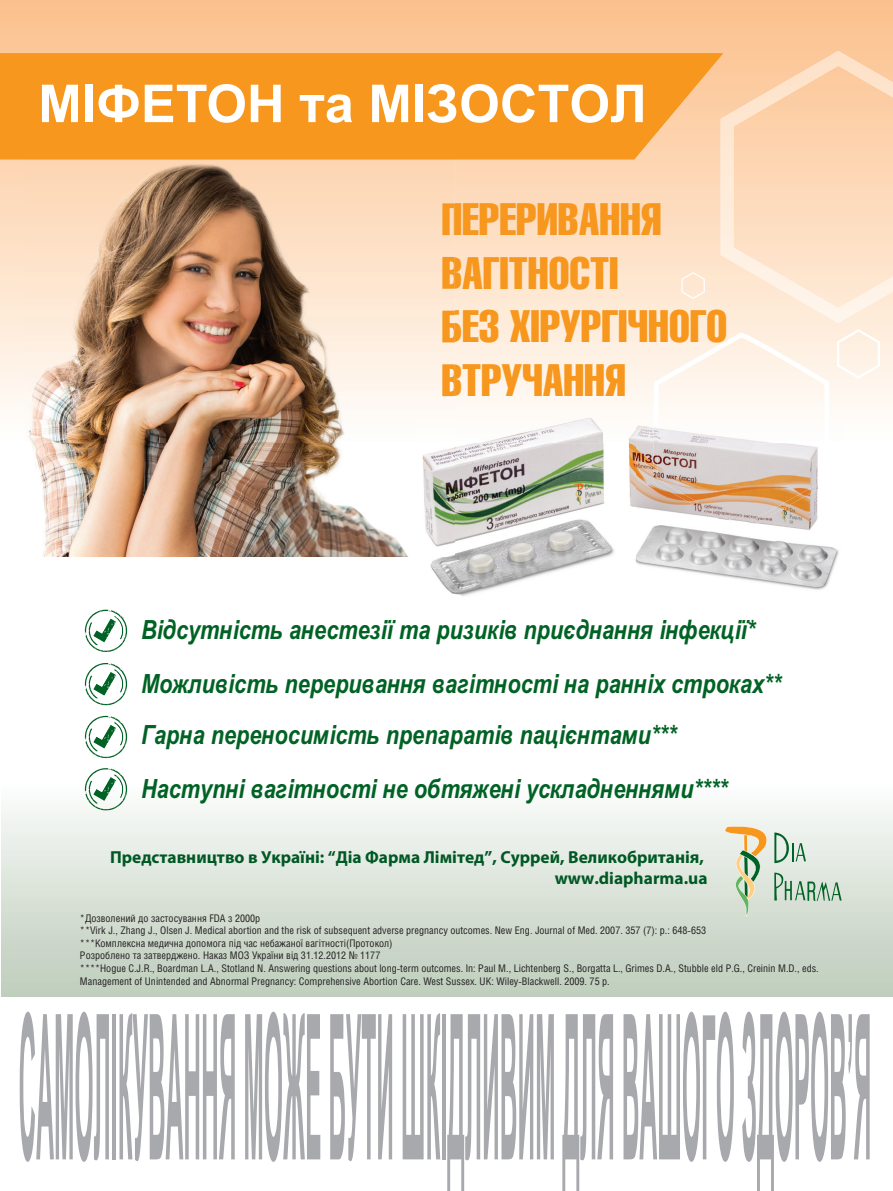
<style>
.page{position:relative;width:893px;height:1191px;background:#fff}
.page>*{position:absolute;margin:0;border:0;box-sizing:border-box;transform-origin:0 0}
.t1{font:700 52.2px "Arial";color:#fff}
.t2{font:44.7px/53.7px "Helios Compressed";color:#f7971d}
.t3{font:italic 700 26.55px/53.6px "Arial Narrow";color:#006224}
.t4{font:700 17.4px/20.9px "Myriad Pro";color:#005824;text-align:right}
.t5{font:10.5px/12.6px "Helios Cond";color:#231f20}
</style>
<div class="page">
<div style="left:2px;top:780px;width:891px;height:216px;background:linear-gradient(to bottom,#fdfefd,#bdccbb)"></div>
<svg style="left:0;top:0;width:893px;height:418px;background:#fcd9b9"></svg>
<svg style="left:20px;top:1011px;width:89px;height:150px"></svg>
<hr style="left:112px;top:1014px;width:4px;height:145px;background:#a8a9ad">
<svg style="left:119px;top:1013px;width:116px;height:148px"></svg>
<svg style="left:245px;top:1011px;width:75px;height:150px"></svg>
<svg style="left:330px;top:1014px;width:62px;height:147px"></svg>
<svg style="left:403px;top:1013px;width:37px;height:146px"></svg>
<hr style="left:442px;top:1014px;width:4px;height:145px;background:#a8a9ad">
<svg style="left:447px;top:1014px;width:107px;height:177px"></svg>
<svg style="left:562px;top:1014px;width:51px;height:177px"></svg>
<svg style="left:623px;top:1011px;width:111px;height:150px"></svg>
<svg style="left:742px;top:1011px;width:128px;height:180px"></svg>
<img style="left:721px;top:51px;width:172px;height:272px">
<svg style="left:653px;top:333px;width:176px;height:85px"></svg>
<img style="left:681px;top:272px;width:24px;height:27px">
<img style="left:837px;top:329px;width:43px;height:50px">
<svg style="left:722px;top:824px;width:120px;height:93px;background:#cfd9c6"></svg>
<img style="left:87px;top:613px;width:40px;height:39px">
<img style="left:89px;top:622px;width:9px;height:24px">
<svg style="left:85px;top:621px;width:9px;height:23px"></svg>
<img style="left:94px;top:609px;width:33px;height:5px">
<img style="left:87px;top:667px;width:40px;height:38px">
<img style="left:89px;top:675px;width:9px;height:24px">
<svg style="left:85px;top:675px;width:9px;height:22px"></svg>
<img style="left:94px;top:663px;width:25px;height:4px">
<img style="left:87px;top:719px;width:40px;height:39px">
<img style="left:89px;top:728px;width:9px;height:24px">
<svg style="left:85px;top:727px;width:9px;height:23px"></svg>
<img style="left:94px;top:716px;width:33px;height:4px">
<img style="left:85px;top:772px;width:42px;height:38px">
<img style="left:89px;top:780px;width:9px;height:24px">
<svg style="left:85px;top:780px;width:9px;height:23px"></svg>
<img style="left:94px;top:768px;width:24px;height:4px">
<img style="left:25px;top:159px;width:430px;height:398px">
<img style="left:442px;top:203px;width:13px;height:32px">
<img style="left:442px;top:256px;width:13px;height:1px">
<img style="left:442px;top:257px;width:13px;height:32px">
<img style="left:442px;top:342px;width:13px;height:1px">
<img style="left:442px;top:310px;width:13px;height:32px">
<img style="left:442px;top:364px;width:13px;height:32px">
<img style="left:636px;top:425px;width:203px;height:165px">
<img style="left:653px;top:425px;width:176px;height:106px">
<img style="left:415px;top:418px;width:221px;height:178px">
<svg style="left:0;top:53px;width:723px;height:106px;background:#f79a25"></svg>
<h1 class="t1" style="left:38px;top:67px;width:610px">МІФЕТОН та МІЗОСТОЛ</h1>
<h2 class="t2" style="left:441px;top:191px;width:287px">ПЕРЕРИВАННЯ<br>ВАГІТНОСТІ<br>БЕЗ ХІРУРГІЧНОГО<br>ВТРУЧАННЯ</h2>
<h3 class="t3" style="left:141px;top:602px;width:642px">Відсутність анестезії та ризиків приєднання інфекції*<br>Можливість переривання вагітності на ранніх строках**</h3>
<h3 class="t3" style="left:141px;top:706px;width:588px;line-height:54.4px">Гарна переносимість препаратів пацієнтами***<br>Наступні вагітності не обтяжені ускладненнями****</h3>
<h3 class="t4" style="left:110px;top:846px;width:599px">Представництво в Україні: “Діа Фарма Лімітед”, Суррей, Великобританія, www.diapharma.ua</h3>
<p class="t5" style="left:80px;top:911px;width:740px">*Дозволений до застосування FDA з 2000р<br>**Virk J., Zhang J., Olsen J. Medical abortion and the risk of subsequent adverse pregnancy outcomes. New Eng. Journal of Med. 2007. 357 (7): p.: 648-653<br>***Комплексна медична допомога під час небажаної вагітності(Протокол)<br>Розроблено та затверджено. Наказ МОЗ України від 31.12.2012 № 1177<br>****Hogue C.J.R., Boardman L.A., Stotland N. Answering questions about long-term outcomes. In: Paul M., Lichtenberg S., Borgatta L., Grimes D.A., Stubble eld P.G., Creinin M.D., eds.<br>Management of Unintended and Abnormal Pregnancy: Comprehensive Abortion Care. West Sussex. UK: Wiley-Blackwell. 2009. 75 p.</p>
</div>
